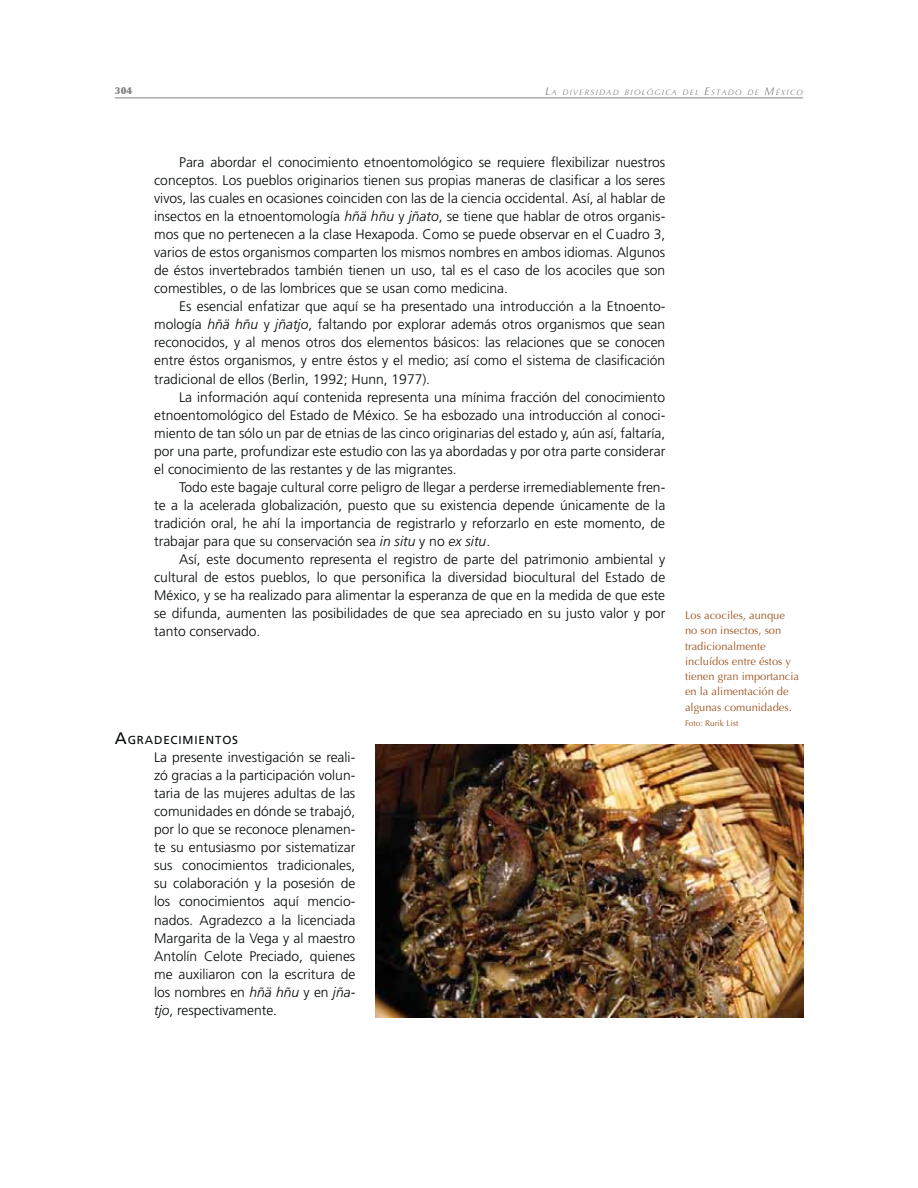
<style>
.page{position:relative;width:918px;height:1188px;background:#fff}
.page>*{position:absolute;margin:0;border:0;box-sizing:border-box;transform-origin:0 0}
.t1{font:300 13.8px/18px "Frutiger LT Std";color:#040809;text-align:justify}
.t2{font:11.7px "Frutiger LT Std";letter-spacing:.07em;color:#040809}
.t3{font:11.1px/15.3px "Optima";color:#9e5624}
.t4{font:900 9.75px "Optima";color:#808284}
.t5{font:8.25px "Optima";color:#9e5624}
.t6{font:italic 7.8px "Optima";letter-spacing:.17em;color:#808284}
.s1{font-size:11.1px}
.s2{font-style:italic}
.s3{font-size:16.65px}
</style>
<div class="page">
<hr style="left:115px;top:98px;width:688px;height:1px;background:#808284">
<img style="left:375px;top:744px;width:428px;height:274px">
<p class="t4" style="left:115px;top:86px;width:19px">304</p>
<p class="t6" style="left:545px;top:87px;width:259px"><span class="s1">L</span>A DIVERSIDAD BIOLÓGICA DEL <span class="s1">E</span>STADO DE <span class="s1">M</span>ÉXICO</p>
<p class="t1" style="left:154px;top:154px;width:513px;text-indent:25px">Para abordar el conocimiento etnoentomológico se requiere flexibilizar nuestros conceptos. Los pueblos originarios tienen sus propias maneras de clasificar a los seres vivos, las cuales en ocasiones coinciden con las de la ciencia occidental. Así, al hablar de insectos en la etnoentomología <span class="s2">hñä hñu</span> y <span class="s2">jñato</span>, se tiene que hablar de otros organis&shy;mos que no pertenecen a la clase Hexapoda. Como se puede observar en el Cuadro 3, varios de estos organismos comparten los mismos nombres en ambos idiomas. Algunos de éstos invertebrados también tienen un uso, tal es el caso de los acociles que son comestibles, o de las lombrices que se usan como medicina.</p>
<p class="t1" style="left:154px;top:298px;width:513px;text-indent:25px">Es esencial enfatizar que aquí se ha presentado una introducción a la Etnoento&shy;mología <span class="s2">hñä hñu</span> y <span class="s2">jñatjo</span>, faltando por explorar además otros organismos que sean reconocidos, y al menos otros dos elementos básicos: las relaciones que se conocen entre éstos organismos, y entre éstos y el medio; así como el sistema de clasificación tradicional de ellos (Berlin, 1992; Hunn, 1977).</p>
<p class="t1" style="left:154px;top:389px;width:513px;text-indent:25px">La información aquí contenida representa una mínima fracción del conocimiento etnoentomológico del Estado de México. Se ha esbozado una introducción al conoci&shy;miento de tan sólo un par de etnias de las cinco originarias del estado y, aún así, faltaría, por una parte, profundizar este estudio con las ya abordadas y por otra parte considerar el conocimiento de las restantes y de las migrantes.</p>
<p class="t1" style="left:154px;top:479px;width:513px;text-indent:25px">Todo este bagaje cultural corre peligro de llegar a perderse irremediablemente fren&shy;te a la acelerada globalización, puesto que su existencia depende únicamente de la tradición oral, he ahí la importancia de registrarlo y reforzarlo en este momento, de trabajar para que su conservación sea <span class="s2">in situ</span> y no <span class="s2">ex situ</span>.</p>
<p class="t1" style="left:154px;top:551px;width:513px;text-indent:25px">Así, este documento representa el registro de parte del patrimonio ambiental y cultural de estos pueblos, lo que personifica la diversidad biocultural del Estado de México, y se ha realizado para alimentar la esperanza de que en la medida de que este se difunda, aumenten las posibilidades de que sea apreciado en su justo valor y por tanto conservado.</p>
<p class="t2" style="left:115px;top:733px;width:125px"><span class="s3">A</span>GRADECIMIENTOS</p>
<p class="t1" style="left:154px;top:749px;width:203px">La presente investigación se reali&shy;zó gracias a la participación volun&shy;taria de las mujeres adultas de las comunidades en dónde se trabajó, por lo que se reconoce plenamen&shy;te su entusiasmo por sistematizar sus conocimientos tradicionales, su colaboración y la posesión de los conocimientos aquí mencio&shy;nados. Agradezco a la licenciada Margarita de la Vega y al maestro Antolín Celote Preciado, quienes me auxiliaron con la escritura de los nombres en <span class="s2">hñä hñu</span> y en <span class="s2">jña&shy;tjo</span>, respectivamente.</p>
<p class="t3" style="left:685px;top:609px;width:115px">Los acociles, aunque no son insectos, son tradicionalmente incluídos entre éstos y tienen gran importancia en la alimentación de algunas comunidades.</p>
<p class="t5" style="left:685px;top:720px;width:55px">Foto: Rurik List</p>
</div>
